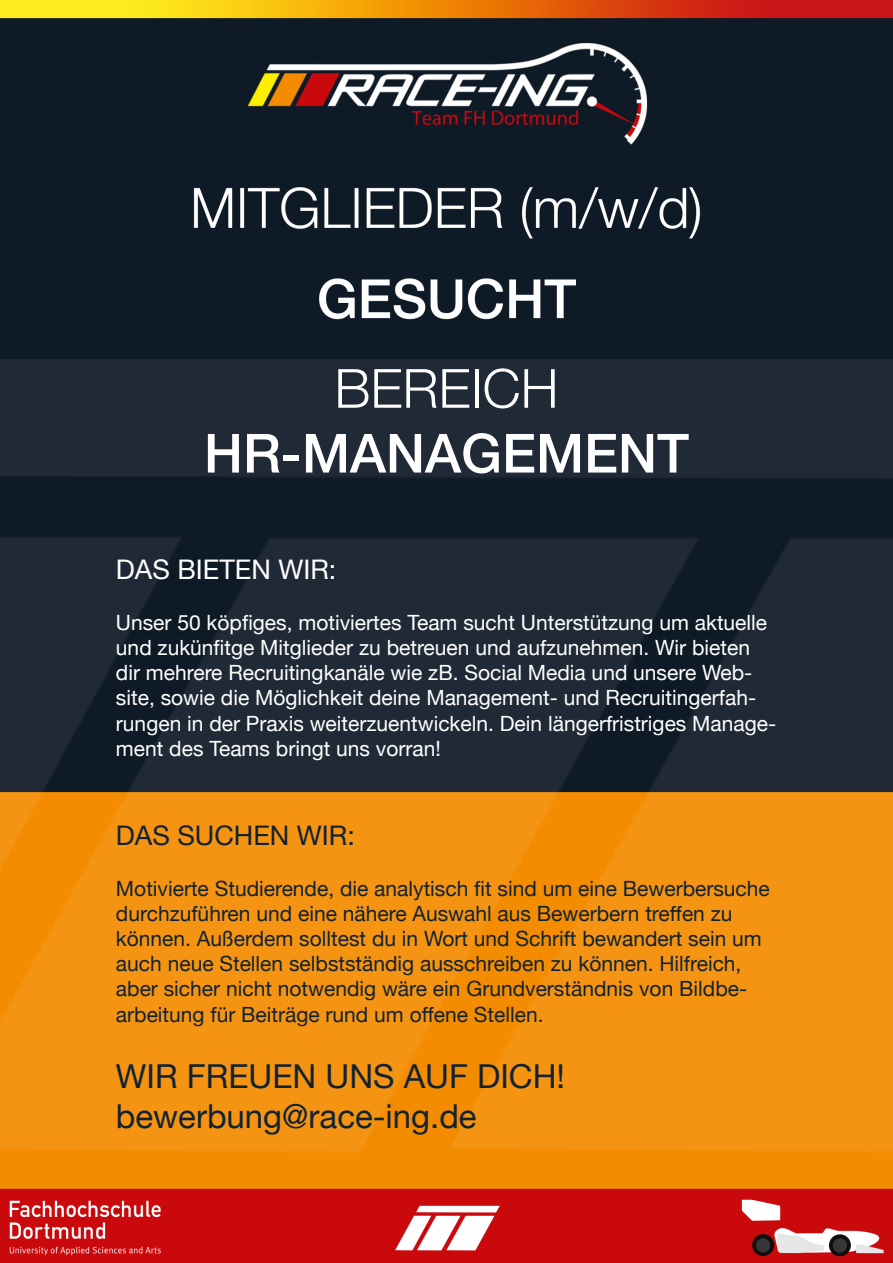
<style>
.page{position:relative;width:893px;height:1263px;background:#fff}
.page>*{position:absolute;margin:0;border:0;box-sizing:border-box;transform-origin:0 0}
.t1{font:500 54px "Helvetica Neue";color:#fff}
.t2{font:300 54px "Helvetica Neue";color:#fff}
.t3{font:33px "Helvetica Neue";color:#122232}
.t4{font:27px "Helvetica Neue";color:#fff}
.t5{font:27px "Helvetica Neue";color:#122232}
.t6{font:21px/25.2px "Helvetica Neue";color:#122232}
.t7{font:21px/25.2px "Helvetica Neue";color:#fff}
</style>
<div class="page">
<img style="left:0;top:0;width:893px;height:1263px">
<p class="t2" style="left:334px;top:345px;width:226px">BEREICH</p>
<p class="t1" style="left:204px;top:410px;width:487px">HR-MANAGEMENT</p>
<p class="t4" style="left:116px;top:550px;width:222px">DAS BIETEN WIR:</p>
<p class="t7" style="left:116px;top:611px;width:662px">Unser 50 köpfiges, motiviertes Team sucht Unterstützung um aktuelle und zukünfitge Mitglieder zu betreuen und aufzunehmen. Wir bieten dir mehrere Recruitingkanäle wie zB. Social Media und unsere Web&shy;site, sowie die Möglichkeit deine Management- und Recruitingerfah&shy;rungen in der Praxis weiterzuentwickeln. Dein längerfristriges Manage&shy;ment des Teams bringt uns vorran!</p>
<p class="t5" style="left:116px;top:816px;width:240px">DAS SUCHEN WIR:</p>
<p class="t6" style="left:116px;top:877px;width:655px">Motivierte Studierende, die analytisch fit sind um eine Bewerbersuche durchzuführen und eine nähere Auswahl aus Bewerbern treffen zu können. Außerdem solltest du in Wort und Schrift bewandert sein um auch neue Stellen selbstständig ausschreiben zu können. Hilfreich, aber sicher nicht notwendig wäre ein Grundverständnis von Bildbe&shy;arbeitung für Beiträge rund um offene Stellen.</p>
<p class="t3" style="left:116px;top:1053px;width:451px">WIR FREUEN UNS AUF DICH!</p>
<p class="t3" style="left:116px;top:1092px;width:362px">bewerbung@race-ing.de</p>
</div>
